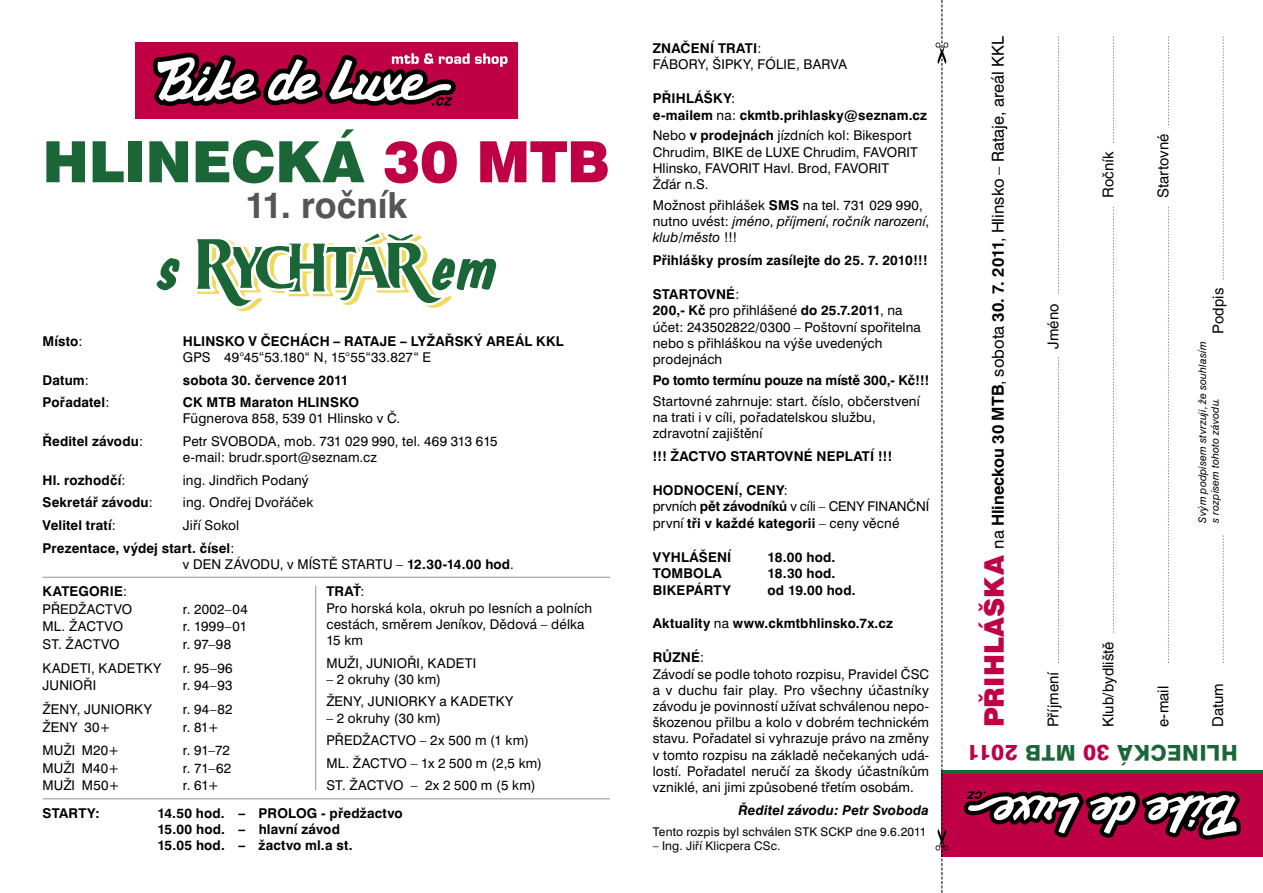
<style>
.page{position:relative;width:1263px;height:893px;background:#fff}
.page>*{position:absolute;margin:0;border:0;box-sizing:border-box;transform-origin:0 0}
.t1{font:64.2px "Dom Diagonal AT Bold";color:#1a6636}
.t2{font:57px "Swiss 721 AT Black";letter-spacing:-.005em;color:#1a6636}
.t3{font:36px "Swiss 721 AT Bold";letter-spacing:-.005em;color:#565656}
.t4{font:21.75px "Swiss 721 AT Heavy";letter-spacing:.025em;color:#1a6636}
.t5{font:16.5px "Swiss 721 AT";color:#000}
.t6{font:15px "Helvetica CE";letter-spacing:.005em;color:#000}
.t7{font:13.5px/16.2px "Swiss 721 AT";letter-spacing:.01em;color:#000}
.t8{font:13.5px/16.6px "Swiss 721 AT Bold";letter-spacing:.01em;color:#000}
.t9{font:13.5px/16.2px "Swiss 721 AT Italic";letter-spacing:.01em;color:#000}
.t10{font:13.5px "Swiss 721 AT";letter-spacing:-.01em;color:#000}
.t11{font:italic 13.5px "Swiss 721 AT Bold";letter-spacing:.01em;color:#000}
.t12{font:12px "Swiss 721 AT";letter-spacing:.015em;color:#000}
.t13{font:10.5px/12.6px "Swiss 721 AT Italic";letter-spacing:.015em;color:#000}
.s1{color:#c00045}
.s2{font-family:"Swiss 721 AT"}
.s3{font-family:"Swiss 721 AT Bold"}
.s4{font-family:"Swiss 721 AT Black";font-size:27px;color:#c00045}
</style>
<div class="page">
<hr style="left:942px;top:770px;width:321px;height:4px;background:#1a6636">
<svg style="left:1058px;top:357px;width:1px;height:306px"></svg>
<svg style="left:1058px;top:36px;width:1px;height:257px"></svg>
<svg style="left:1113px;top:207px;width:1px;height:426px"></svg>
<svg style="left:1113px;top:36px;width:1px;height:107px"></svg>
<svg style="left:1168px;top:207px;width:1px;height:456px"></svg>
<svg style="left:1168px;top:36px;width:1px;height:89px"></svg>
<svg style="left:1223px;top:535px;width:1px;height:128px"></svg>
<svg style="left:1223px;top:36px;width:1px;height:243px"></svg>
<div style="left:942px;top:774px;width:321px;height:83px;background:#c00045"></div>
<svg style="left:964px;top:791px;width:277px;height:49px"></svg>
<div style="left:135px;top:43px;width:383px;height:76px;background:#c00045"></div>
<svg style="left:153px;top:52px;width:355px;height:54px"></svg>
<svg style="left:196px;top:232px;width:256px;height:80px"></svg>
<hr style="left:43px;top:577px;width:567px;height:1px;background:#939393">
<hr style="left:315px;top:586px;width:1px;height:204px;background:#939393">
<hr style="left:43px;top:798px;width:567px;height:1px;background:#939393">
<svg style="left:935px;top:0;width:13px;height:893px"></svg>
<h2 class="t2" style="left:43px;top:140px;width:569px">HLINECKÁ <span class="s1">30 MTB</span></h2>
<h3 class="t3" style="left:245px;top:191px;width:164px">11. ročník</h3>
<h1 class="t1" style="left:159px;top:243px;width:24px">s</h1>
<h1 class="t1" style="left:434px;top:243px;width:67px">em</h1>
<p class="t8" style="left:43px;top:334px;width:41px">Místo<span class="s2">:</span></p>
<p class="t8" style="left:183px;top:334px;width:382px">HLINSKO V ČECHÁCH – RATAJE – LYŽAŘSKÝ AREÁL KKL</p>
<p class="t7" style="left:183px;top:350px;width:250px">GPS 49°45“53.180“ N, 15°55“33.827“ E</p>
<p class="t8" style="left:43px;top:373px;width:48px">Datum<span class="s2">:</span></p>
<p class="t8" style="left:183px;top:373px;width:167px">sobota 30. července 2011</p>
<p class="t8" style="left:43px;top:395px;width:68px">Pořadatel<span class="s2">:</span></p>
<p class="t8" style="left:183px;top:395px;width:178px">CK MTB Maraton HLINSKO</p>
<p class="t7" style="left:183px;top:412px;width:219px">Fügnerova 858, 539 01 Hlinsko v Č.</p>
<p class="t8" style="left:43px;top:434px;width:102px">Ředitel závodu<span class="s2">:</span></p>
<p class="t7" style="left:183px;top:434px;width:316px">Petr SVOBODA, mob. 731 029 990, tel. 469 313 615 e-mail: brudr.sport@seznam.cz</p>
<p class="t8" style="left:43px;top:473px;width:84px">Hl. rozhodčí<span class="s2">:</span></p>
<p class="t7" style="left:183px;top:473px;width:127px">ing. Jindřich Podaný</p>
<p class="t8" style="left:43px;top:495px;width:112px">Sekretář závodu<span class="s2">:</span></p>
<p class="t7" style="left:183px;top:496px;width:132px">ing. Ondřej Dvořáček</p>
<p class="t8" style="left:43px;top:518px;width:75px">Velitel tratí<span class="s2">:</span></p>
<p class="t7" style="left:183px;top:518px;width:58px">Jiří Sokol</p>
<p class="t8" style="left:43px;top:540px;width:193px">Prezentace, výdej start. čísel<span class="s2">:</span></p>
<p class="t7" style="left:183px;top:557px;width:333px">v DEN ZÁVODU, v MÍSTĚ STARTU – <span class="s3">12.30-14.00 hod</span>.</p>
<p class="t8" style="left:43px;top:584px;width:86px">KATEGORIE<span class="s2">:</span></p>
<p class="t7" style="left:43px;top:602px;width:91px">PŘEDŽACTVO</p>
<p class="t7" style="left:183px;top:602px;width:66px">r. 2002–04</p>
<p class="t7" style="left:43px;top:620px;width:82px">ML. ŽACTVO</p>
<p class="t7" style="left:183px;top:620px;width:66px">r. 1999–01</p>
<p class="t7" style="left:43px;top:637px;width:79px">ST. ŽACTVO</p>
<p class="t7" style="left:183px;top:637px;width:50px">r. 97–98</p>
<p class="t7" style="left:43px;top:661px;width:120px">KADETI, KADETKY</p>
<p class="t7" style="left:183px;top:661px;width:51px">r. 95–96</p>
<p class="t7" style="left:43px;top:679px;width:55px">JUNIOŘI</p>
<p class="t7" style="left:183px;top:679px;width:51px">r. 94–93</p>
<p class="t7" style="left:43px;top:702px;width:111px">ŽENY, JUNIORKY</p>
<p class="t7" style="left:183px;top:702px;width:51px">r. 94–82</p>
<p class="t7" style="left:43px;top:720px;width:70px">ŽENY 30+</p>
<p class="t7" style="left:183px;top:720px;width:38px">r. 81+</p>
<p class="t7" style="left:43px;top:744px;width:78px">MUŽI M20+</p>
<p class="t7" style="left:183px;top:744px;width:49px">r. 91–72</p>
<p class="t7" style="left:43px;top:761px;width:79px">MUŽI M40+</p>
<p class="t7" style="left:183px;top:761px;width:50px">r. 71–62</p>
<p class="t7" style="left:43px;top:779px;width:79px">MUŽI M50+</p>
<p class="t7" style="left:183px;top:779px;width:38px">r. 61+</p>
<p class="t8" style="left:326px;top:584px;width:40px">TRAŤ<span class="s2">:</span></p>
<p class="t7" style="left:326px;top:601px;width:267px">Pro horská kola, okruh po lesních a polních cestách, směrem Jeníkov, Dědová – délka<br>15 km</p>
<p class="t7" style="left:326px;top:656px;width:151px">MUŽI, JUNIOŘI, KADETI</p>
<p class="t7" style="left:326px;top:669px;width:188px;line-height:22.6px">– 2 okruhy (30 km)<br>ŽENY, JUNIORKY a KADETKY</p>
<p class="t7" style="left:326px;top:708px;width:217px;line-height:22.6px">– 2 okruhy (30 km)<br>PŘEDŽACTVO – 2x 500 m (1 km)<br>ML. ŽACTVO – 1x 2 500 m (2,5 km)<br>ST. ŽACTVO – 2x 2 500 m (5 km)</p>
<p class="t8" style="left:43px;top:806px;width:59px">STARTY:</p>
<p class="t8" style="left:157px;top:806px;width:247px;line-height:16.2px">14.50 hod. – PROLOG - předžactvo<br>15.00 hod. – hlavní závod<br>15.05 hod. – žactvo ml.a st.</p>
<p class="t8" style="left:653px;top:41px;width:110px">ZNAČENÍ TRATI<span class="s2">:</span></p>
<p class="t7" style="left:653px;top:58px;width:196px">FÁBORY, ŠIPKY, FÓLIE, BARVA</p>
<p class="t8" style="left:653px;top:91px;width:276px">PŘIHLÁŠKY<span class="s2">:<br></span>e-mailem <span class="s2">na:</span> ckmtb.prihlasky@seznam.cz</p>
<p class="t7" style="left:653px;top:129px;width:267px">Nebo <span class="s3">v prodejnách</span> jízdních kol: Bikesport<br>Chrudim, BIKE de LUXE Chrudim, FAVORIT<br>Hlinsko, FAVORIT Havl. Brod, FAVORIT<br>Žďár n.S.</p>
<p class="t7" style="left:653px;top:198px;width:271px">Možnost přihlášek <span class="s3">SMS</span> na tel. 731 029 990,</p>
<p class="t9" style="left:653px;top:214px;width:278px"><span class="s2">nutno uvést:</span> jméno<span class="s2">,</span> příjmení<span class="s2">,</span> ročník narození<span class="s2">, </span>klub/město <span class="s2">!!!</span></p>
<p class="t8" style="left:653px;top:253px;width:276px">Přihlášky prosím zasílejte do 25. 7. 2010!!!</p>
<p class="t8" style="left:653px;top:287px;width:251px">STARTOVNÉ<span class="s2">:<br></span>200,- Kč <span class="s2">pro přihlášené</span> do 25.7.2011<span class="s2">, na</span></p>
<p class="t7" style="left:653px;top:320px;width:270px">účet: 243502822/0300 – Poštovní spořitelna nebo s přihláškou na výše uvedených prodejnách</p>
<p class="t8" style="left:653px;top:373px;width:278px">Po tomto termínu pouze na místě 300,- Kč!!!</p>
<p class="t7" style="left:653px;top:394px;width:268px">Startovné zahrnuje: start. číslo, občerstvení na trati i v cíli, pořadatelskou službu, zdravotní zajištění</p>
<p class="t8" style="left:653px;top:449px;width:241px">!!! ŽACTVO STARTOVNÉ NEPLATÍ !!!</p>
<p class="t8" style="left:653px;top:483px;width:137px">HODNOCENÍ, CENY<span class="s2">:</span></p>
<p class="t10" style="left:653px;top:501px;width:278px">prvních <span class="s3">pět závodníků</span> v cíli – CENY FINANČNÍ</p>
<p class="t8" style="left:653px;top:516px;width:248px"><span class="s2">první</span> tři v každé kategorii <span class="s2">– ceny věcné</span></p>
<p class="t8" style="left:653px;top:550px;width:80px">VYHLÁŠENÍ</p>
<p class="t8" style="left:767px;top:550px;width:69px">18.00 hod.</p>
<p class="t8" style="left:653px;top:566px;width:71px">TOMBOLA</p>
<p class="t8" style="left:767px;top:566px;width:69px">18.30 hod.</p>
<p class="t8" style="left:653px;top:583px;width:79px">BIKEPÁRTY</p>
<p class="t8" style="left:767px;top:583px;width:90px">od 19.00 hod.</p>
<p class="t8" style="left:653px;top:616px;width:242px">Aktuality <span class="s2">na</span> www.ckmtbhlinsko.7x.cz</p>
<p class="t8" style="left:653px;top:650px;width:53px">RŮZNÉ<span class="s2">:</span></p>
<p class="t7" style="left:653px;top:667px;width:278px;text-align:justify">Závodí se podle tohoto rozpisu, Pravidel ČSC a v duchu fair play. Pro všechny účastníky závodu je povinností užívat schválenou nepo&shy;škozenou přilbu a kolo v dobrém technickém stavu. Pořadatel si vyhrazuje právo na změny v tomto rozpisu na základě nečekaných udá&shy;lostí. Pořadatel neručí za škody účastníkům vzniklé, ani jimi způsobené třetím osobám.</p>
<p class="t11" style="left:738px;top:805px;width:192px">Ředitel závodu: Petr Svoboda</p>
<p class="t12" style="left:653px;top:827px;width:275px">Tento rozpis byl schválen STK SCKP dne 9.6.2011</p>
<p class="t12" style="left:653px;top:841px;width:129px">– Ing. Jiří Klicpera CSc.</p>
<p class="t5" style="left:992px;top:727px;width:692px;rotate:-90deg"><span class="s4">PŘIHLÁŠKA</span> na <span class="s3">Hlineckou 30 MTB</span>, sobota <span class="s3">30. 7. 2011</span>, Hlinsko – Rataje, areál KKL</p>
<p class="t6" style="left:1047px;top:349px;width:47px;rotate:-90deg">Jméno</p>
<p class="t6" style="left:1047px;top:727px;width:58px;rotate:-90deg">Příjmení</p>
<p class="t6" style="left:1102px;top:198px;width:49px;rotate:-90deg">Ročník</p>
<p class="t6" style="left:1102px;top:727px;width:88px;rotate:-90deg">Klub/bydliště</p>
<p class="t6" style="left:1157px;top:198px;width:66px;rotate:-90deg">Startovné</p>
<p class="t6" style="left:1212px;top:334px;width:48px;rotate:-90deg">Podpis</p>
<p class="t13" style="left:1197px;top:523px;width:183px;rotate:-90deg">Svým podpisem stvrzuji, že souhlasím s rozpisem tohoto závodu.</p>
<p class="t6" style="left:1157px;top:727px;width:43px;rotate:-90deg">e-mail</p>
<p class="t6" style="left:1212px;top:727px;width:46px;rotate:-90deg">Datum</p>
<h3 class="t4" style="left:1238px;top:761px;width:272px;rotate:-180deg">HLINECKÁ <span class="s1">30</span> MTB <span class="s1">2011</span></h3>
</div>
